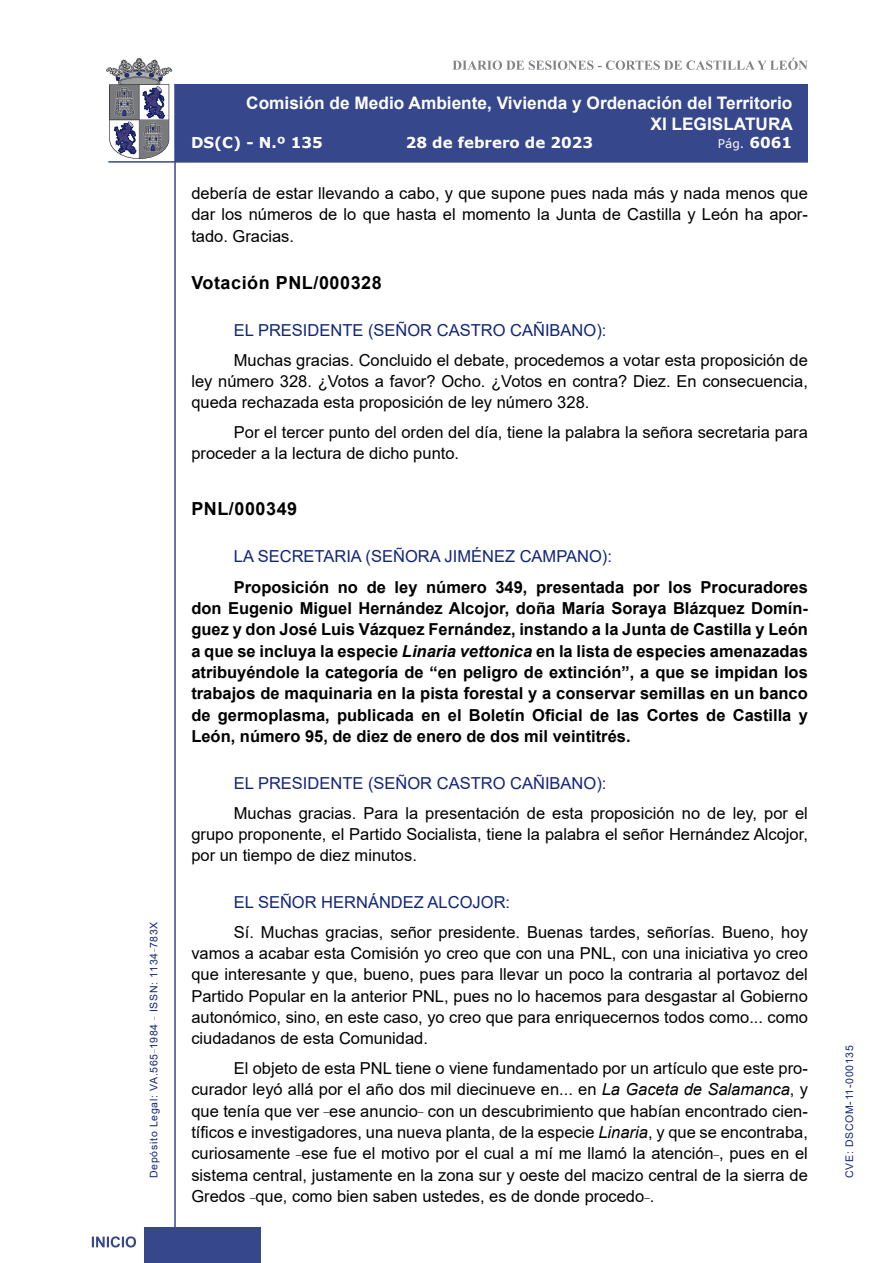
<style>
.page{position:relative;width:893px;height:1263px;background:#fff}
.page>*{position:absolute;margin:0;border:0;box-sizing:border-box;transform-origin:0 0}
.MarcadorSegundoNivel{font:700 18px "Arial";letter-spacing:.03em;color:#000}
.MarcadorPrimerNivel{font:700 18px "Arial";letter-spacing:.03em;color:#000}
.t1{font:700 17.25px/20.7px "Arial";color:#fff;text-align:right}
.t2{font:16.5px/21.3px "Arial";color:#000;text-align:justify}
.t3{font:700 16.5px/21.3px "Arial";color:#000;text-align:justify}
.Orador{font:16.5px "Arial";color:#122678}
.t4{font:700 15px "Verdana";color:#fff}
.t5{font:12px "Verdana";color:#fff}
.t6{font:10.5px "Arial";letter-spacing:.065em;color:#122678}
.s1{font-weight:700;font-size:15px}
.s2{font-style:italic}
</style>
<div class="page">
<svg style="left:452px;top:58px;width:356px;height:12px"></svg>
<hr style="left:174px;top:84px;width:2px;height:1179px;background:#36478c">
<div style="left:144px;top:1227px;width:117px;height:36px;background:#36478c"></div>
<div style="left:175px;top:84px;width:633px;height:78px;background:#36478c"></div>
<hr style="left:108px;top:161px;width:700px;height:2px;background:#36478c">
<svg style="left:92px;top:1236px;width:44px;height:11px"></svg>
<svg style="left:106px;top:58px;width:66px;height:101px"></svg>
<p class="t6" style="left:146px;top:1178px;width:258px;rotate:-90deg">Depósito Legal: VA.565<sup>_</sup>1984 <sup>_</sup> ISSN: 1134<sup>_</sup>783X</p>
<p class="t1" style="left:246px;top:93px;width:548px">Comisión de Medio Ambiente, Vivienda y Ordenación del Territorio<br>XI LEGISLATURA</p>
<p class="t4" style="left:191px;top:132px;width:133px">DS(C) - N.º 135</p>
<p class="t4" style="left:406px;top:132px;width:189px">28 de febrero de 2023</p>
<p class="t5" style="left:718px;top:135px;width:76px">Pág. <span class="s1">6061</span></p>
<p class="t2" style="left:191px;top:183px;width:618px">debería de estar llevando a cabo, y que supone pues nada más y nada menos que dar los números de lo que hasta el momento la Junta de Castilla y León ha apor&shy;tado. Gracias.</p>
<p class="MarcadorSegundoNivel" style="left:191px;top:270px;width:192px">Votación PNL/000328</p>
<p class="Orador" style="left:234px;top:319px;width:374px">EL PRESIDENTE (SEÑOR CASTRO CAÑIBANO):</p>
<p class="t2" style="left:191px;top:349px;width:618px;text-indent:43px">Muchas gracias. Concluido el debate, procedemos a votar esta proposición de ley número 328. ¿Votos a favor? Ocho. ¿Votos en contra? Diez. En consecuencia, queda rechazada esta proposición de ley número 328.</p>
<p class="t2" style="left:191px;top:422px;width:618px;text-indent:43px">Por el tercer punto del orden del día, tiene la palabra la señora secretaria para proceder a la lectura de dicho punto.</p>
<p class="MarcadorPrimerNivel" style="left:191px;top:496px;width:107px">PNL/000349</p>
<p class="Orador" style="left:234px;top:545px;width:380px">LA SECRETARIA (SEÑORA JIMÉNEZ CAMPANO):</p>
<p class="t3" style="left:191px;top:577px;width:618px;text-indent:43px">Proposición no de ley número 349, presentada por los Procuradores don Eugenio Miguel Hernández Alcojor, doña María Soraya Blázquez Domín&shy;guez y don José Luis Vázquez Fernández, instando a la Junta de Castilla y León a que se incluya la especie <span class="s2">Linaria vettonica</span> en la lista de especies amenazadas atribuyéndole la categoría de “en peligro de extinción”, a que se impidan los trabajos de maquinaria en la pista forestal y a conservar semillas en un banco de germoplasma, publicada en el Boletín Oficial de las Cortes de Castilla y León, número 95, de diez de enero de dos mil veintitrés.</p>
<p class="Orador" style="left:234px;top:772px;width:374px">EL PRESIDENTE (SEÑOR CASTRO CAÑIBANO):</p>
<p class="t2" style="left:191px;top:802px;width:618px;text-indent:43px">Muchas gracias. Para la presentación de esta proposición no de ley, por el grupo proponente, el Partido Socialista, tiene la palabra el señor Hernández Alcojor, por un tiempo de diez minutos.</p>
<p class="Orador" style="left:234px;top:891px;width:278px">EL SEÑOR HERNÁNDEZ ALCOJOR:</p>
<p class="t2" style="left:191px;top:921px;width:618px;text-indent:43px">Sí. Muchas gracias, señor presidente. Buenas tardes, señorías. Bueno, hoy vamos a acabar esta Comisión yo creo que con una PNL, con una iniciativa yo creo que interesante y que, bueno, pues para llevar un poco la contraria al portavoz del Partido Popular en la anterior PNL, pues no lo hacemos para desgastar al Gobierno autonómico, sino, en este caso, yo creo que para enriquecernos todos como... como ciudadanos de esta Comunidad.</p>
<p class="t2" style="left:191px;top:1057px;width:618px;text-indent:43px">El objeto de esta PNL tiene o viene fundamentado por un artículo que este pro&shy;curador leyó allá por el año dos mil diecinueve en... en <span class="s2">La Gaceta de Salamanca</span>, y que tenía que ver <sup>_</sup>ese anuncio<sup>_</sup> con un descubrimiento que habían encontrado cien&shy;tíficos e investigadores, una nueva planta, de la especie <span class="s2">Linaria</span>, y que se encontraba, curiosamente <sup>_</sup>ese fue el motivo por el cual a mí me llamó la atención<sup>_</sup>, pues en el sistema central, justamente en la zona sur y oeste del macizo central de la sierra de Gredos <sup>_</sup>que, como bien saben ustedes, es de donde procedo<sup>_</sup>.</p>
<p class="t6" style="left:842px;top:1178px;width:134px;rotate:-90deg">CVE: DSCOM-11-000135</p>
</div>
